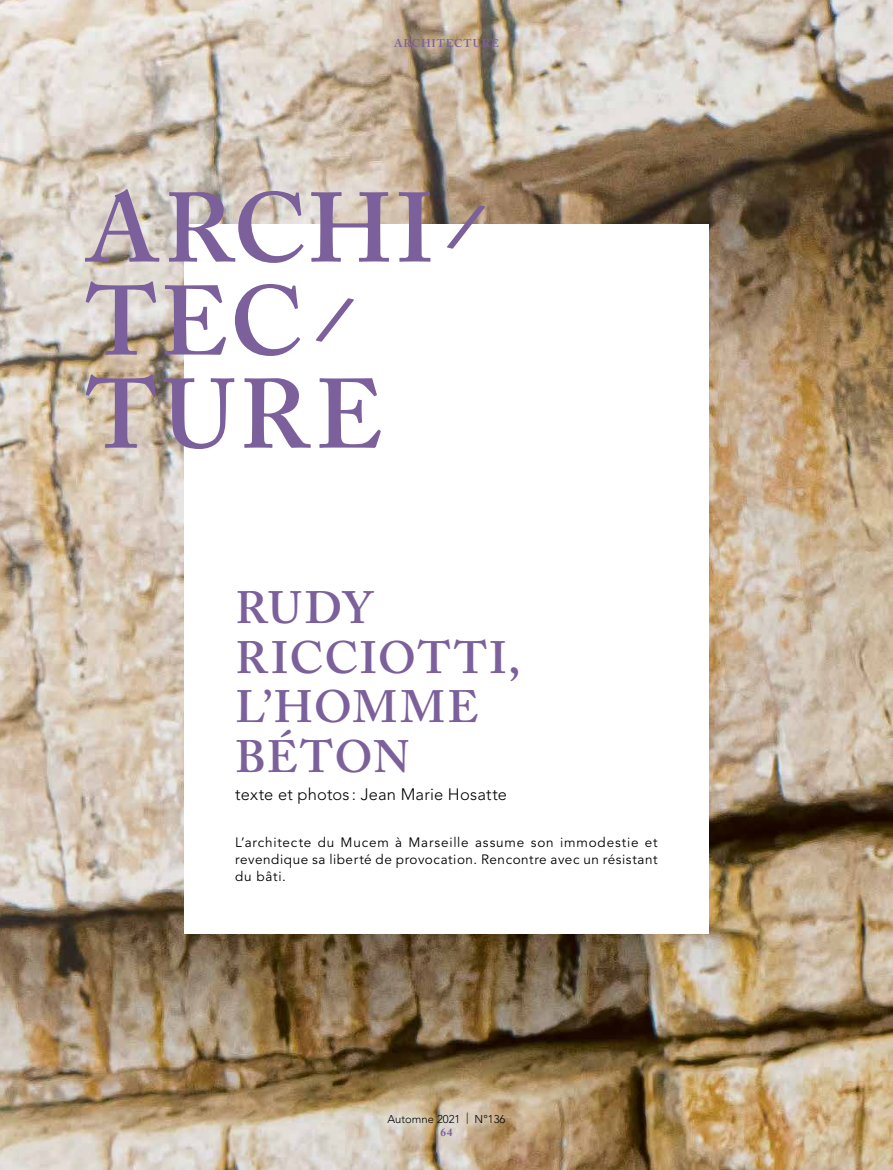
<style>
.page{position:relative;width:893px;height:1170px;background:#fff}
.page>*{position:absolute;margin:0;border:0;box-sizing:border-box;transform-origin:0 0}
.t1{font:600 97.5px/93px "Adobe Caslon Pro";letter-spacing:.045em;color:#7b609b}
.t2{font:600 45px/49.5px "Adobe Caslon Pro";letter-spacing:.03em;color:#7b609b}
.t3{font:300 16.5px "Avenir LT Std";letter-spacing:.01em;color:#000}
.t4{font:13.5px/17.2px "Avenir LT Std";letter-spacing:.04em;color:#000;text-align:justify}
.t5{font:300 11.25px "Avenir LT Std";color:#000}
.t6{font:600 11.25px "Adobe Caslon Pro";letter-spacing:.08em;color:#7b609b}
.t7{font:700 11.25px "Adobe Caslon Pro";color:#7b609b}
.s1{font-size:58.5px}
</style>
<div class="page">
<img style="left:0;top:0;width:893px;height:1169px">
<div style="left:184px;top:224px;width:525px;height:709px;background:#fff"></div>
<p class="t6" style="left:394px;top:36px;width:106px">ARCHITECTURE</p>
<h1 class="t1" style="left:87px;top:181px;width:400px">ARCHI <span class="s1">/<br></span>TEC <span class="s1">/<br></span>TURE</h1>
<h2 class="t2" style="left:236px;top:582px;width:286px">RUDY<br>RICCIOTTI,<br>L’HOMME<br>BÉTON</h2>
<p class="t3" style="left:235px;top:785px;width:273px">texte et photos : Jean Marie Hosatte</p>
<p class="t4" style="left:235px;top:833px;width:424px">L’architecte du Mucem à Marseille assume son immodestie et revendique sa liberté de provocation. Rencontre avec un résistant du bâti.</p>
<p class="t5" style="left:388px;top:1111px;width:119px">Automne 2021 | N°136</p>
<p class="t7" style="left:441px;top:1125px;width:13px">64</p>
</div>
